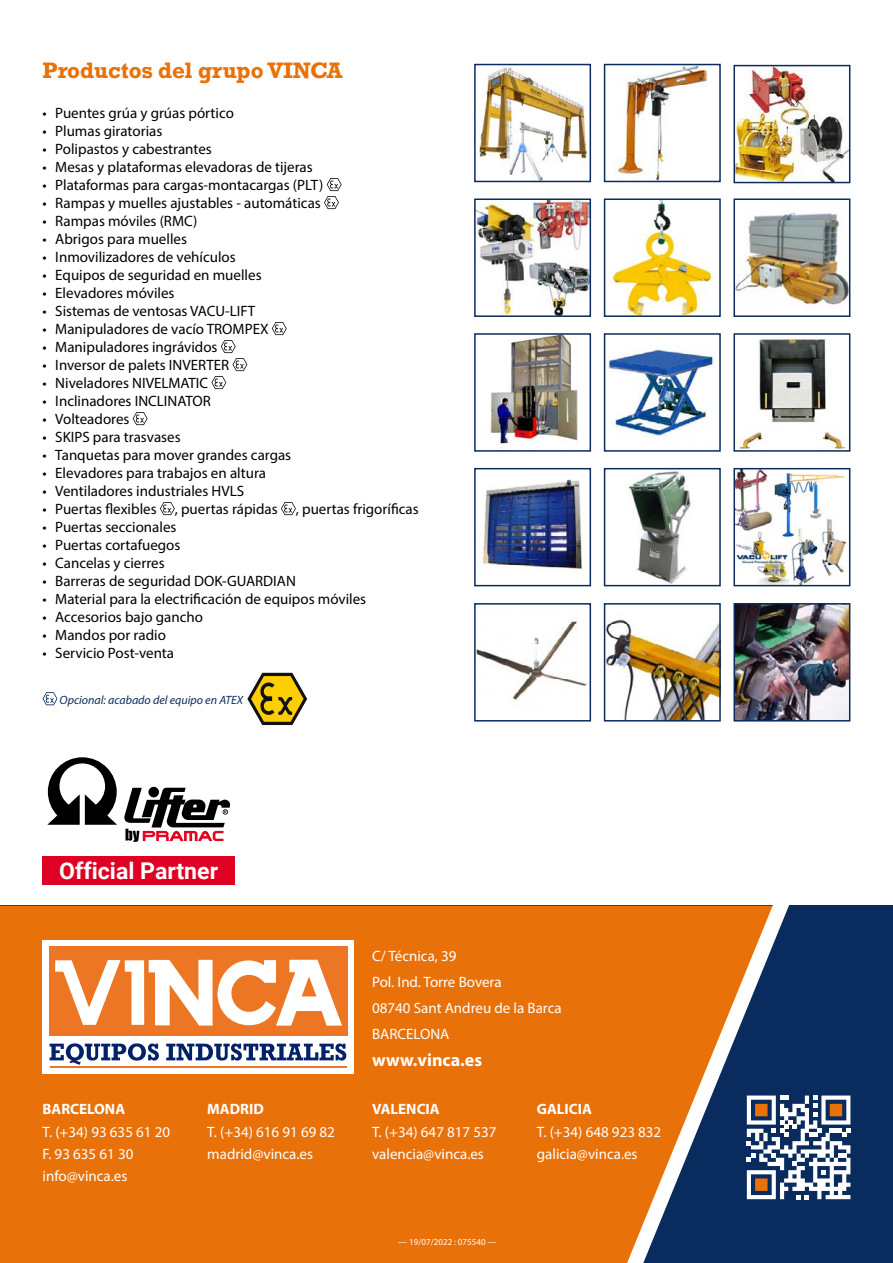
<style>
.page{position:relative;width:893px;height:1263px;background:#fff}
.page>*{position:absolute;margin:0;border:0;box-sizing:border-box;transform-origin:0 0}
.t1{font:700 23.1px "Roboto";color:#fff}
.t2{font:700 21px "Rockwell";color:#e9710a}
.t3{font:700 18px "Myriad Pro";color:#fff}
.t4{font:15px "Myriad Pro";color:#000}
.t5{font:15px/22.2px "Myriad Pro";color:#fff}
.t6{font:italic 12px "Myriad Pro";color:#092b5e}
.t7{font:9px "Myriad Pro";color:#fff}
.s1{font-weight:700}
</style>
<div class="page">
<div style="left:0;top:906px;width:893px;height:357px;background:#092b5e"></div>
<div style="left:0;top:906px;width:607px;height:357px;background:#e9710a"></div>
<svg style="left:607px;top:906px;width:199px;height:357px"></svg>
<div style="left:43px;top:941px;width:311px;height:133px;background:#fff"></div>
<svg style="left:50px;top:1043px;width:296px;height:22px"></svg>
<hr style="left:50px;top:1067px;width:296px;height:1px;background:#ec7624">
<div style="left:49px;top:947px;width:299px;height:89px;background:#ec7624"></div>
<svg style="left:55px;top:960px;width:287px;height:65px"></svg>
<svg style="left:747px;top:1095px;width:103px;height:104px"></svg>
<svg style="left:324px;top:178px;width:18px;height:31px"></svg>
<svg style="left:272px;top:322px;width:15px;height:13px"></svg>
<svg style="left:211px;top:340px;width:36px;height:49px"></svg>
<svg style="left:133px;top:412px;width:15px;height:13px"></svg>
<svg style="left:160px;top:502px;width:15px;height:13px"></svg>
<svg style="left:281px;top:502px;width:15px;height:13px"></svg>
<svg style="left:43px;top:692px;width:14px;height:13px"></svg>
<svg style="left:247px;top:673px;width:60px;height:52px"></svg>
<img style="left:482px;top:479px;width:100px;height:91px">
<div style="left:474px;top:468px;width:117px;height:118px;border:2px solid #092b5e"></div>
<img style="left:736px;top:606px;width:111px;height:112px">
<div style="left:733px;top:603px;width:117px;height:118px;border:2px solid #092b5e"></div>
<img style="left:607px;top:619px;width:111px;height:99px">
<div style="left:604px;top:603px;width:117px;height:118px;border:2px solid #092b5e"></div>
<img style="left:477px;top:620px;width:111px;height:81px">
<div style="left:474px;top:603px;width:117px;height:118px;border:2px solid #092b5e"></div>
<img style="left:736px;top:212px;width:111px;height:94px">
<div style="left:733px;top:198px;width:117px;height:119px;border:2px solid #092b5e"></div>
<img style="left:612px;top:201px;width:100px;height:113px">
<div style="left:604px;top:198px;width:117px;height:119px;border:2px solid #092b5e"></div>
<img style="left:736px;top:471px;width:110px;height:112px">
<div style="left:733px;top:468px;width:117px;height:118px;border:2px solid #092b5e"></div>
<img style="left:626px;top:471px;width:65px;height:112px">
<div style="left:604px;top:468px;width:117px;height:118px;border:2px solid #092b5e"></div>
<img style="left:736px;top:68px;width:111px;height:112px">
<div style="left:733px;top:65px;width:117px;height:118px;border:2px solid #092b5e"></div>
<img style="left:739px;top:339px;width:107px;height:110px">
<div style="left:733px;top:333px;width:117px;height:119px;border:2px solid #092b5e"></div>
<img style="left:608px;top:349px;width:106px;height:87px">
<div style="left:604px;top:333px;width:117px;height:119px;border:2px solid #092b5e"></div>
<img style="left:490px;top:336px;width:88px;height:110px">
<div style="left:474px;top:333px;width:117px;height:119px;border:2px solid #092b5e"></div>
<img style="left:477px;top:201px;width:111px;height:113px">
<div style="left:474px;top:198px;width:117px;height:119px;border:2px solid #092b5e"></div>
<img style="left:615px;top:67px;width:93px;height:112px">
<div style="left:604px;top:64px;width:117px;height:118px;border:2px solid #092b5e"></div>
<img style="left:479px;top:67px;width:109px;height:112px">
<div style="left:474px;top:64px;width:117px;height:118px;border:2px solid #092b5e"></div>
<div style="left:43px;top:855px;width:192px;height:29px;background:#df0024"></div>
<svg style="left:47px;top:757px;width:70px;height:68px"></svg>
<svg style="left:124px;top:788px;width:106px;height:54px"></svg>
<p class="t2" style="left:43px;top:57px;width:302px">Productos del grupo VINCA</p>
<p class="t4" style="left:43px;top:103px;width:193px">• Puentes grúa y grúas pórtico</p>
<p class="t4" style="left:43px;top:121px;width:121px">• Plumas giratorias</p>
<p class="t4" style="left:43px;top:139px;width:171px">• Polipastos y cabestrantes</p>
<p class="t4" style="left:43px;top:157px;width:272px">• Mesas y plataformas elevadoras de tijeras</p>
<p class="t4" style="left:43px;top:175px;width:282px">• Plataformas para cargas-montacargas (PLT)</p>
<p class="t4" style="left:43px;top:193px;width:280px">• Rampas y muelles ajustables - automáticas</p>
<p class="t4" style="left:43px;top:211px;width:156px">• Rampas móviles (RMC)</p>
<p class="t4" style="left:43px;top:229px;width:146px">• Abrigos para muelles</p>
<p class="t4" style="left:43px;top:247px;width:195px">• Inmovilizadores de vehículos</p>
<p class="t4" style="left:43px;top:265px;width:221px">• Equipos de seguridad en muelles</p>
<p class="t4" style="left:43px;top:283px;width:134px">• Elevadores móviles</p>
<p class="t4" style="left:43px;top:301px;width:214px">• Sistemas de ventosas VACU-LIFT</p>
<p class="t4" style="left:43px;top:319px;width:228px">• Manipuladores de vacío TROMPEX</p>
<p class="t4" style="left:43px;top:337px;width:177px">• Manipuladores ingrávidos</p>
<p class="t4" style="left:43px;top:355px;width:188px">• Inversor de palets INVERTER</p>
<p class="t4" style="left:43px;top:373px;width:167px">• Niveladores NIVELMATIC</p>
<p class="t4" style="left:43px;top:391px;width:170px">• Inclinadores INCLINATOR</p>
<p class="t4" style="left:43px;top:409px;width:88px">• Volteadores</p>
<p class="t4" style="left:43px;top:427px;width:140px">• SKIPS para trasvases</p>
<p class="t4" style="left:43px;top:445px;width:250px">• Tanquetas para mover grandes cargas</p>
<p class="t4" style="left:43px;top:463px;width:225px">• Elevadores para trabajos en altura</p>
<p class="t4" style="left:43px;top:481px;width:203px">• Ventiladores industriales HVLS</p>
<p class="t4" style="left:43px;top:499px;width:378px">• Puertas flexibles , puertas rápidas , puertas frigoríficas</p>
<p class="t4" style="left:43px;top:517px;width:135px">• Puertas seccionales</p>
<p class="t4" style="left:43px;top:535px;width:139px">• Puertas cortafuegos</p>
<p class="t4" style="left:43px;top:553px;width:124px">• Cancelas y cierres</p>
<p class="t4" style="left:43px;top:571px;width:255px">• Barreras de seguridad DOK-GUARDIAN</p>
<p class="t4" style="left:43px;top:589px;width:325px">• Material para la electrificación de equipos móviles</p>
<p class="t4" style="left:43px;top:607px;width:162px">• Accesorios bajo gancho</p>
<p class="t4" style="left:43px;top:625px;width:125px">• Mandos por radio</p>
<p class="t4" style="left:43px;top:643px;width:133px">• Servicio Post-venta</p>
<p class="t6" style="left:60px;top:692px;width:185px">Opcional: acabado del equipo en ATEX</p>
<p class="t1" style="left:59px;top:854px;width:160px">Official Partner</p>
<p class="t5" style="left:372px;top:942px;width:191px;line-height:26.2px">C/ Técnica, 39<br>Pol. Ind. Torre Bovera<br>08740 Sant Andreu de la Barca<br>BARCELONA</p>
<p class="t3" style="left:372px;top:1048px;width:112px">www.vinca.es</p>
<p class="t5" style="left:43px;top:1098px;width:129px"><span class="s1">BARCELONA<br></span>T. (+34) 93 635 61 20<br>F. 93 635 61 30 info@vinca.es</p>
<p class="t5" style="left:207px;top:1098px;width:129px"><span class="s1">MADRID<br></span>T. (+34) 616 91 69 82 madrid@vinca.es</p>
<p class="t5" style="left:372px;top:1098px;width:126px"><span class="s1">VALENCIA<br></span>T. (+34) 647 817 537 valencia@vinca.es</p>
<p class="t5" style="left:537px;top:1098px;width:126px"><span class="s1">GALICIA<br></span>T. (+34) 648 923 832 galicia@vinca.es</p>
<p class="t7" style="left:398px;top:1236px;width:100px">— 19/07/2022 : 075540 —</p>
</div>
